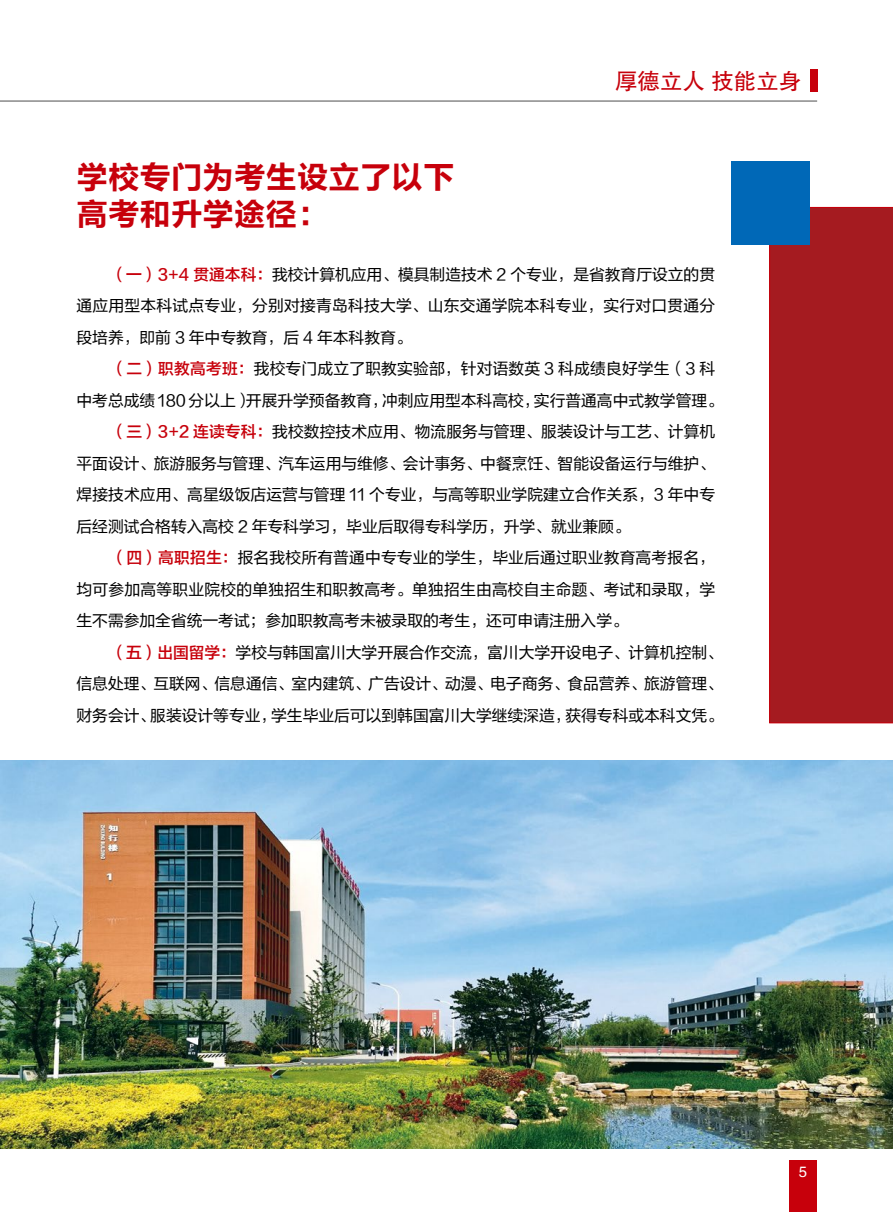
<style>
.page{position:relative;width:893px;height:1212px;background:#fff}
.page>*{position:absolute;margin:0;border:0;box-sizing:border-box;transform-origin:0 0}
.t1{font:31.5px/37px "FZLTCHK GBK1 0";color:#c7000b}
.t2{font:22.5px "FZHTJW GB1 0";color:#c7000b}
.t3{font:15.75px/31.5px "FZLTHK WHBY GBK1 0";color:#000;text-align:justify}
.t4{font:15px "FZHTJW GB1 0";color:#fff}
.s1{font-family:"FZLTZHK WHBY GBK1 0";color:#c7000b}
</style>
<div class="page">
<div style="left:810px;top:70px;width:7px;height:22px;background:#c7000b"></div>
<hr style="left:0;top:100px;width:817px;height:2px;background:#898989">
<div style="left:789px;top:1160px;width:28px;height:52px;background:#c7000b"></div>
<img style="left:0;top:760px;width:893px;height:388px">
<div style="left:769px;top:207px;width:124px;height:516px;background:#a51b20"></div>
<div style="left:731px;top:161px;width:79px;height:83px;background:#0068b7"></div>
<h2 class="t2" style="left:615px;top:69px;width:188px">厚德立人 技能立身</h2>
<h1 class="t1" style="left:77px;top:159px;width:379px">学校专门为考生设立了以下高考和升学途径：</h1>
<p class="t3" style="left:77px;top:259px;width:640px;text-indent:34px"><span class="s1">（一）3+4 贯通本科：</span>我校计算机应用、模具制造技术 2 个专业，是省教育厅设立的贯通应用型本科试点专业，分别对接青岛科技大学、山东交通学院本科专业，实行对口贯通分段培养，即前 3 年中专教育，后 4 年本科教育。</p>
<p class="t3" style="left:111px;top:353px;width:606px"><span class="s1">（二）职教高考班：</span>我校专门成立了职教实验部，针对语数英 3 科成绩良好学生（3 科</p>
<p class="t3" style="left:77px;top:385px;width:648px">中考总成绩 180 分以上）开展升学预备教育，冲刺应用型本科高校，实行普通高中式教学管理。</p>
<p class="t3" style="left:111px;top:416px;width:606px"><span class="s1">（三）3+2 连读专科：</span>我校数控技术应用、物流服务与管理、服装设计与工艺、计算机</p>
<p class="t3" style="left:77px;top:448px;width:640px">平面设计、旅游服务与管理、汽车运用与维修、会计事务、中餐烹饪、智能设备运行与维护、</p>
<p class="t3" style="left:77px;top:479px;width:640px">焊接技术应用、高星级饭店运营与管理 11 个专业，与高等职业学院建立合作关系，3 年中专</p>
<p class="t3" style="left:77px;top:511px;width:555px">后经测试合格转入高校 2 年专科学习，毕业后取得专科学历，升学、就业兼顾。</p>
<p class="t3" style="left:111px;top:542px;width:606px"><span class="s1">（四）高职招生：</span>报名我校所有普通中专专业的学生，毕业后通过职业教育高考报名，</p>
<p class="t3" style="left:77px;top:574px;width:640px">均可参加高等职业院校的单独招生和职教高考。单独招生由高校自主命题、考试和录取，学</p>
<p class="t3" style="left:77px;top:605px;width:553px">生不需参加全省统一考试；参加职教高考未被录取的考生，还可申请注册入学。</p>
<p class="t3" style="left:111px;top:637px;width:614px"><span class="s1">（五）出国留学：</span>学校与韩国富川大学开展合作交流，富川大学开设电子、计算机控制、</p>
<p class="t3" style="left:77px;top:668px;width:648px">信息处理、互联网、信息通信、室内建筑、广告设计、动漫、电子商务、食品营养、旅游管理、</p>
<p class="t3" style="left:77px;top:700px;width:648px">财务会计、服装设计等专业，学生毕业后可以到韩国富川大学继续深造，获得专科或本科文凭。</p>
<p class="t4" style="left:799px;top:1164px;width:10px">5</p>
</div>
